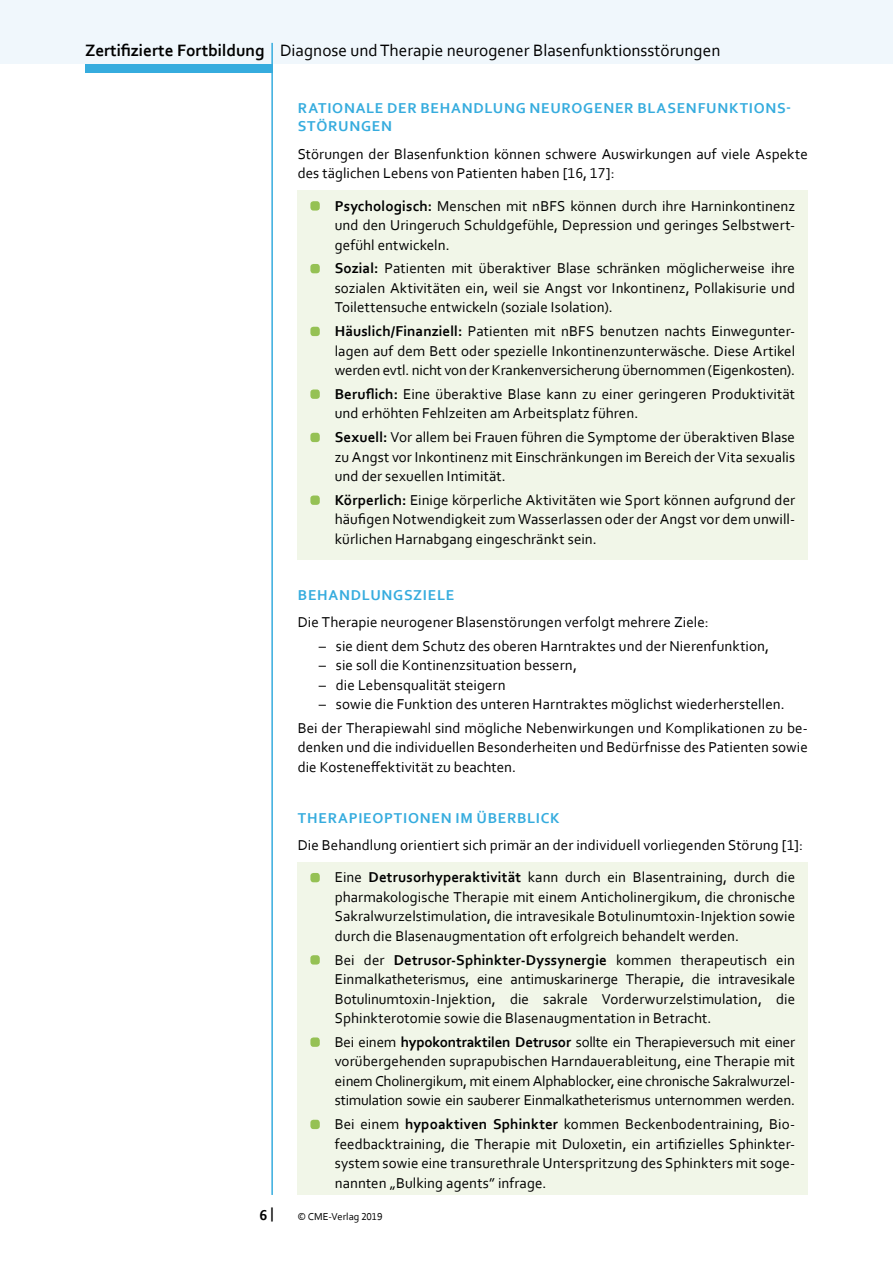
<style>
.page{position:relative;width:893px;height:1263px;background:#fff}
.page>*{position:absolute;margin:0;border:0;box-sizing:border-box;transform-origin:0 0}
.t1{font:17.25px "Corbel";color:#000}
.t2{font:15px/19.5px "Corbel";letter-spacing:.005em;color:#000;text-align:justify}
.t3{font:700 15px/18px "Corbel";letter-spacing:.05em;color:#36acde}
.t4{font:700 15px "Corbel";color:#000}
.t5{font:10.5px "Corbel";color:#000}
.s1{font-weight:700}
</style>
<div class="page">
<div style="left:0;top:0;width:893px;height:64px;background:#f0f7fc"></div>
<div style="left:85px;top:64px;width:187px;height:8px;background:#36acde"></div>
<hr style="left:271px;top:43px;width:2px;height:1152px;background:#36acde">
<div style="left:298px;top:190px;width:510px;height:370px;background:#f1f6e8"></div>
<div style="left:298px;top:863px;width:510px;height:332px;background:#f1f6e8"></div>
<div style="left:310px;top:201px;width:10px;height:10px;background:#95c154;border-radius:3px"></div>
<div style="left:310px;top:264px;width:10px;height:9px;background:#95c154;border-radius:3px"></div>
<div style="left:310px;top:327px;width:10px;height:9px;background:#95c154;border-radius:3px"></div>
<div style="left:310px;top:389px;width:10px;height:10px;background:#95c154;border-radius:3px"></div>
<div style="left:310px;top:433px;width:10px;height:9px;background:#95c154;border-radius:3px"></div>
<div style="left:310px;top:495px;width:10px;height:10px;background:#95c154;border-radius:3px"></div>
<div style="left:310px;top:873px;width:10px;height:9px;background:#95c154;border-radius:3px"></div>
<div style="left:310px;top:955px;width:10px;height:9px;background:#95c154;border-radius:3px"></div>
<div style="left:310px;top:1037px;width:10px;height:10px;background:#95c154;border-radius:3px"></div>
<div style="left:310px;top:1120px;width:10px;height:9px;background:#95c154;border-radius:3px"></div>
<p class="t1" style="left:85px;top:39px;width:637px"><span class="s1">Zertifizierte Fortbildung</span> Diagnose und Therapie neurogener Blasenfunktionsstörungen</p>
<p class="t3" style="left:298px;top:99px;width:495px">Rationale der Behandlung neurogener Blasenfunktions&shy;störungen</p>
<p class="t2" style="left:298px;top:144px;width:512px">Störungen der Blasenfunktion können schwere Auswirkungen auf viele Aspekte des täglichen Lebens von Patienten haben [16, 17]:</p>
<p class="t2" style="left:335px;top:195px;width:462px"><span class="s1">Psychologisch:</span> Menschen mit nBFS können durch ihre Harninkontinenz und den Uringeruch Schuldgefühle, Depression und geringes Selbstwert&shy;gefühl entwickeln.</p>
<p class="t2" style="left:335px;top:258px;width:462px"><span class="s1">Sozial:</span> Patienten mit überaktiver Blase schränken möglicherweise ihre sozialen Aktivitäten ein, weil sie Angst vor Inkontinenz, Pollakisurie und Toilettensuche entwickeln (soziale Isolation).</p>
<p class="t2" style="left:335px;top:321px;width:462px"><span class="s1">Häuslich/Finanziell:</span> Patienten mit nBFS benutzen nachts Einwegunter&shy;lagen auf dem Bett oder spezielle Inkontinenzunterwäsche. Diese Artikel werden evtl. nicht von der Krankenversicherung übernommen (Eigenkosten).</p>
<p class="t2" style="left:335px;top:384px;width:462px"><span class="s1">Beruflich:</span> Eine überaktive Blase kann zu einer geringeren Produktivität und erhöhten Fehlzeiten am Arbeitsplatz führen.</p>
<p class="t2" style="left:335px;top:427px;width:462px;text-indent:-15px"><span class="s1">Sexuell:</span> Vor allem bei Frauen führen die Symptome der überaktiven Blase zu Angst vor Inkontinenz mit Einschränkungen im Bereich der Vita sexualis und der sexuellen Intimität.</p>
<p class="t2" style="left:335px;top:490px;width:462px"><span class="s1">Körperlich:</span> Einige körperliche Aktivitäten wie Sport können aufgrund der häufigen Notwendigkeit zum Wasserlassen oder der Angst vor dem unwill&shy;kürlichen Harnabgang eingeschränkt sein.</p>
<p class="t3" style="left:298px;top:585px;width:158px">Behandlungsziele</p>
<p class="t2" style="left:298px;top:612px;width:413px">Die Therapie neurogener Blasenstörungen verfolgt mehrere Ziele:</p>
<p class="t2" style="left:319px;top:635px;width:452px">– sie dient dem Schutz des oberen Harntraktes und der Nierenfunktion,</p>
<p class="t2" style="left:319px;top:655px;width:260px">– sie soll die Kontinenzsituation bessern,</p>
<p class="t2" style="left:319px;top:674px;width:188px">– die Lebensqualität steigern</p>
<p class="t2" style="left:298px;top:692px;width:512px;line-height:23.7px;text-align:center">– sowie die Funktion des unteren Harntraktes möglichst wiederherstellen.<br>Bei der Therapiewahl sind mögliche Nebenwirkungen und Komplikationen zu be-</p>
<p class="t2" style="left:298px;top:737px;width:512px">denken und die individuellen Besonderheiten und Bedürfnisse des Patienten sowie die Kosteneffektivität zu beachten.</p>
<p class="t3" style="left:298px;top:808px;width:219px">Therapieoptionen im Überbl</p>
<p class="t3" style="left:536px;top:808px;width:24px">ick</p>
<p class="t2" style="left:335px;top:828px;width:470px;line-height:32.2px;text-indent:-37px">Die Behandlung orientiert sich primär an der individuell vorliegenden Störung [1]:<br>Eine <span class="s1">Detrusorhyperaktivität</span> kann durch ein Blasentraining, durch die</p>
<p class="t2" style="left:335px;top:887px;width:462px">pharmakologische Therapie mit einem Anticholinergikum, die chronische Sakralwurzelstimulation, die intravesikale Botulinumtoxin-Injektion sowie durch die Blasenaugmentation oft erfolgreich behandelt werden.</p>
<p class="t2" style="left:335px;top:949px;width:462px">Bei der <span class="s1">Detrusor-Sphinkter-Dyssynergie</span> kommen therapeutisch ein Einmalkatheterismus, eine antimuskarinerge Therapie, die intravesikale Botulinumtoxin-Injektion, die sakrale Vorderwurzelstimulation, die Sphinkterotomie sowie die Blasenaugmentation in Betracht.</p>
<p class="t2" style="left:335px;top:1032px;width:462px">Bei einem <span class="s1">hypokontraktilen Detrusor</span> sollte ein Therapieversuch mit einer vorübergehenden suprapubischen Harndauerableitung, eine Therapie mit einem Cholinergikum, mit einem Alphablocker, eine chronische Sakralwurzel&shy;stimulation sowie ein sauberer Einmalkatheterismus unternommen werden.</p>
<p class="t2" style="left:335px;top:1114px;width:462px">Bei einem <span class="s1">hypoaktiven Sphinkter</span> kommen Beckenbodentraining, Bio&shy;feedbacktraining, die Therapie mit Duloxetin, ein artifizielles Sphinkter&shy;system sowie eine transurethrale Unterspritzung des Sphinkters mit soge&shy;nannten „Bulking agents” infrage.</p>
<p class="t4" style="left:259px;top:1205px;width:16px">6 |</p>
<p class="t5" style="left:298px;top:1210px;width:86px">© CME-Verlag 2019</p>
</div>
